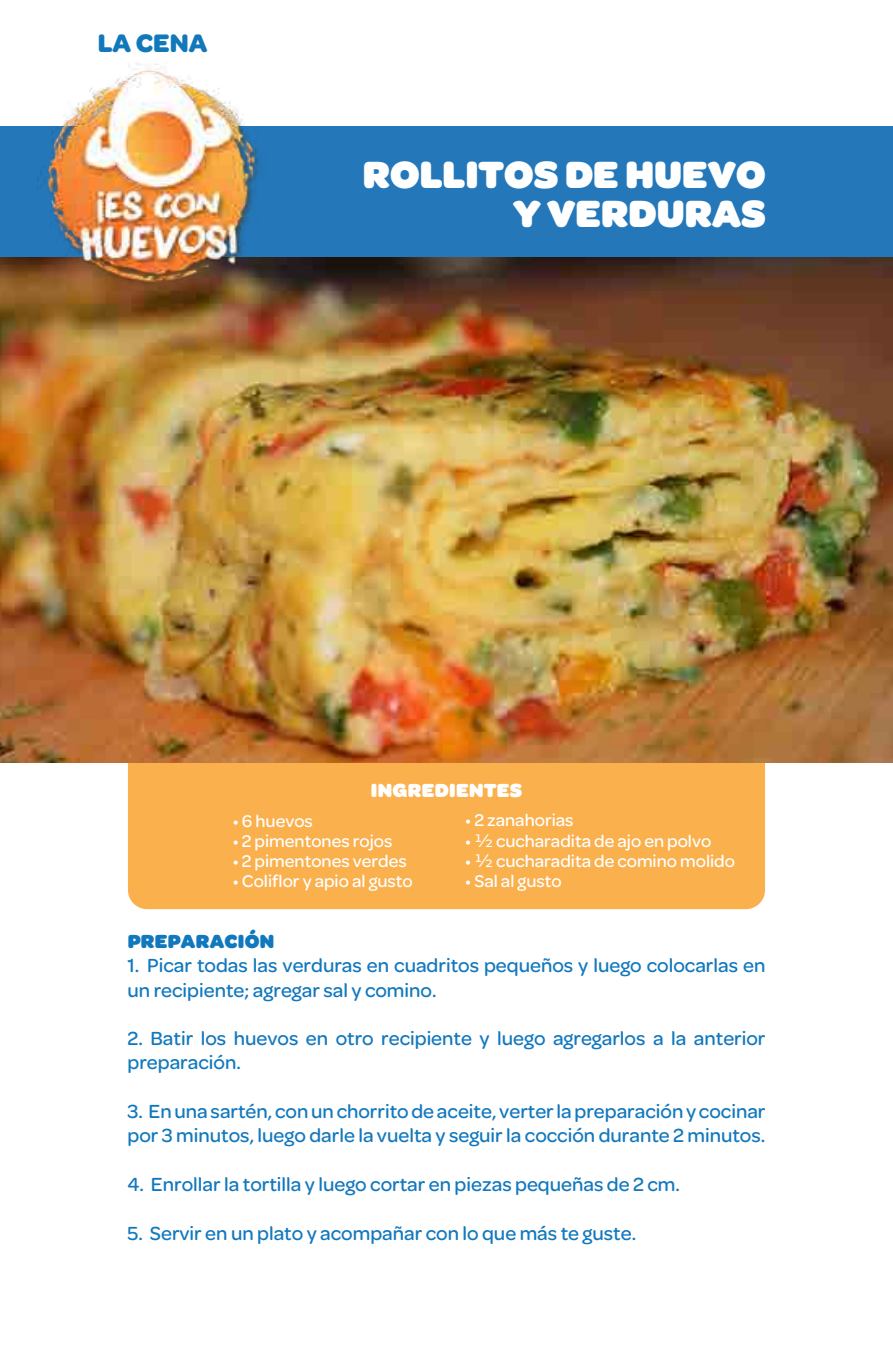
<style>
.page{position:relative;width:893px;height:1372px;background:#fff}
.page>*{position:absolute;margin:0;border:0;box-sizing:border-box;transform-origin:0 0}
.t1{font:900 40.5px/38.2px "Omnes";color:#fff;text-align:right}
.t2{font:700 27px "Omnes";color:#1278ba}
.t3{font:500 20.25px/24.3px "Omnes";color:#1278bd}
.t4{font:900 20.25px "Omnes";letter-spacing:.015em;color:#fff}
.t5{font:900 20.25px "Omnes";letter-spacing:.015em;color:#1278bd}
.t6{font:500 18px "Omnes";color:#fff}
.s1{font-family:"Montserrat"}
</style>
<div class="page">
<div style="left:128px;top:726px;width:637px;height:183px;background:#fab04d;border-radius:19px"></div>
<img style="left:0;top:256px;width:893px;height:506px">
<div style="left:0;top:126px;width:893px;height:130px;background:#2478ba"></div>
<img style="left:1px;top:63px;width:313px;height:242px">
<h2 class="t2" style="left:98px;top:28px;width:111px">LA CENA</h2>
<h1 class="t1" style="left:363px;top:156px;width:404px">ROLLITOS DE HUEVO<br>Y VERDURAS</h1>
<p class="t4" style="left:371px;top:778px;width:153px">INGREDIENTES</p>
<p class="t6" style="left:233px;top:810px;width:82px">• 6 huevos</p>
<p class="t6" style="left:233px;top:830px;width:161px">• 2 pimentones rojos</p>
<p class="t6" style="left:233px;top:850px;width:176px">• 2 pimentones verdes</p>
<p class="t6" style="left:233px;top:871px;width:182px">• Coliflor y apio al gusto</p>
<p class="t6" style="left:465px;top:810px;width:110px">• 2 zanahorias</p>
<p class="t6" style="left:465px;top:830px;width:247px">• <span class="s1">½</span> cucharadita de ajo en polvo</p>
<p class="t6" style="left:465px;top:850px;width:271px">• <span class="s1">½</span> cucharadita de comino molido</p>
<p class="t6" style="left:465px;top:871px;width:98px">• Sal al gusto</p>
<p class="t5" style="left:128px;top:929px;width:148px">PREPARACIÓN</p>
<p class="t3" style="left:128px;top:953px;width:639px">1. Picar todas las verduras en cuadritos pequeños y luego colocarlas en un recipiente; agregar sal y comino.</p>
<p class="t3" style="left:128px;top:1026px;width:639px">2. Batir los huevos en otro recipiente y luego agregarlos a la anterior preparación.</p>
<p class="t3" style="left:128px;top:1099px;width:639px">3. En una sartén, con un chorrito de aceite, verter la preparación y cocinar por 3 minutos, luego darle la vuelta y seguir la cocción durante 2 minutos.</p>
<p class="t3" style="left:128px;top:1172px;width:554px">4. Enrollar la tortilla y luego cortar en piezas pequeñas de 2 cm.</p>
<p class="t3" style="left:128px;top:1220px;width:510px">5. Servir en un plato y acompañar con lo que más te guste.</p>
</div>
